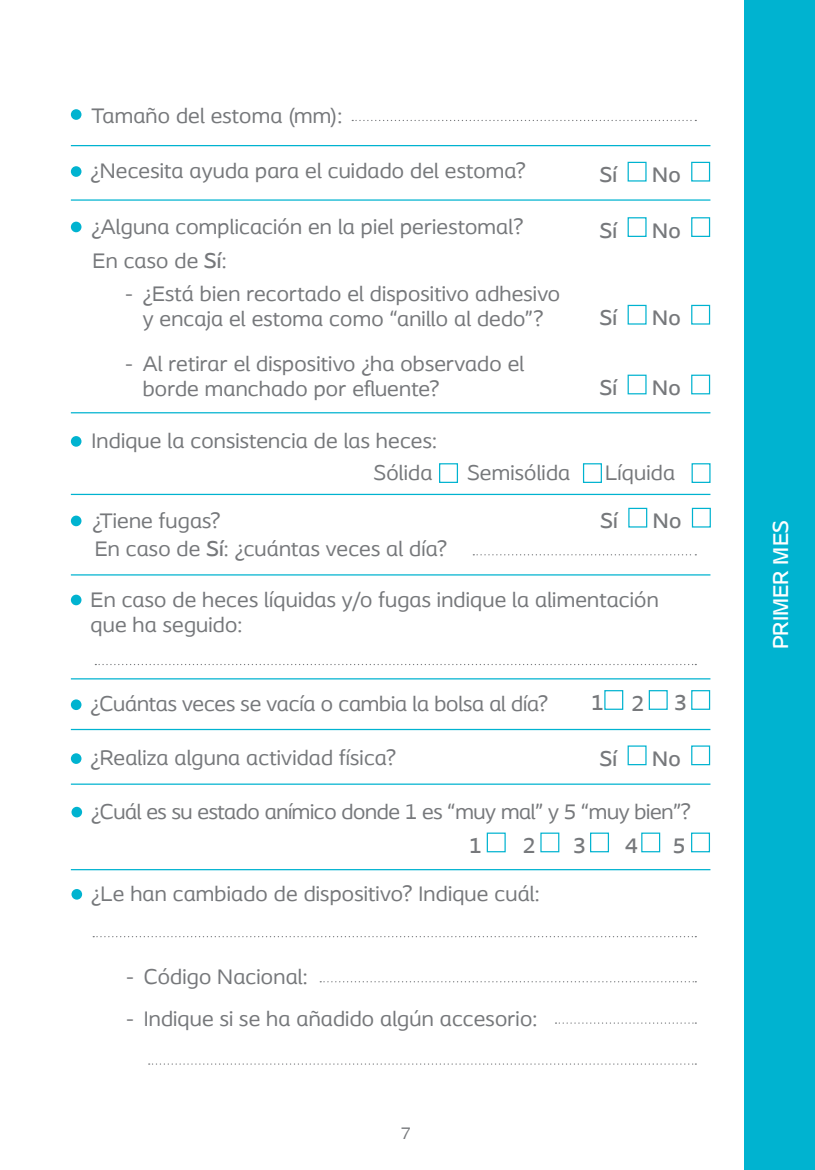
<style>
.page{position:relative;width:815px;height:1170px;background:#fff}
.page>*{position:absolute;margin:0;border:0;box-sizing:border-box;transform-origin:0 0}
.t1{font:500 22.5px "Coloplast";color:#fff}
.Spread_text{font:22px/24.5px "Coloplast";letter-spacing:.01em;color:#76787b}
.Spread_text-2{font:22px "Coloplast";letter-spacing:-.015em;color:#76787b}
.Spread_text-3{font:500 22px "Coloplast";letter-spacing:.01em;color:#76787b}
.t2{font:17.5px "Coloplast";color:#76787b}
.s1{font-weight:500}
</style>
<div class="page">
<div style="left:744px;top:0;width:71px;height:1169px;background:#00b3d0"></div>
<svg style="left:352px;top:120px;width:344px;height:1px"></svg>
<div style="left:628px;top:162px;width:19px;height:19px;border:1px solid #00b3d0"></div>
<div style="left:691px;top:162px;width:19px;height:19px;border:1px solid #00b3d0"></div>
<div style="left:628px;top:217px;width:19px;height:20px;border:1px solid #00b3d0"></div>
<div style="left:691px;top:217px;width:19px;height:20px;border:1px solid #00b3d0"></div>
<div style="left:628px;top:305px;width:19px;height:19px;border:1px solid #00b3d0"></div>
<div style="left:691px;top:305px;width:19px;height:19px;border:1px solid #00b3d0"></div>
<div style="left:628px;top:374px;width:19px;height:20px;border:1px solid #00b3d0"></div>
<div style="left:691px;top:374px;width:19px;height:20px;border:1px solid #00b3d0"></div>
<div style="left:439px;top:463px;width:19px;height:20px;border:1px solid #00b3d0"></div>
<div style="left:583px;top:463px;width:19px;height:20px;border:1px solid #00b3d0"></div>
<div style="left:692px;top:463px;width:19px;height:20px;border:1px solid #00b3d0"></div>
<div style="left:628px;top:507px;width:19px;height:20px;border:1px solid #00b3d0"></div>
<div style="left:692px;top:507px;width:19px;height:20px;border:1px solid #00b3d0"></div>
<div style="left:628px;top:745px;width:19px;height:20px;border:1px solid #00b3d0"></div>
<div style="left:691px;top:745px;width:19px;height:20px;border:1px solid #00b3d0"></div>
<div style="left:540px;top:832px;width:19px;height:20px;border:1px solid #00b3d0"></div>
<div style="left:590px;top:832px;width:19px;height:20px;border:1px solid #00b3d0"></div>
<div style="left:487px;top:832px;width:19px;height:20px;border:1px solid #00b3d0"></div>
<div style="left:641px;top:832px;width:19px;height:20px;border:1px solid #00b3d0"></div>
<div style="left:691px;top:832px;width:19px;height:20px;border:1px solid #00b3d0"></div>
<svg style="left:95px;top:664px;width:601px;height:1px"></svg>
<svg style="left:93px;top:936px;width:603px;height:1px"></svg>
<div style="left:71px;top:109px;width:10px;height:11px;background:#00b3d0;border-radius:50%"></div>
<div style="left:71px;top:166px;width:10px;height:11px;background:#00b3d0;border-radius:50%"></div>
<div style="left:71px;top:222px;width:10px;height:10px;background:#00b3d0;border-radius:50%"></div>
<div style="left:71px;top:436px;width:10px;height:10px;background:#00b3d0;border-radius:50%"></div>
<div style="left:71px;top:515px;width:10px;height:11px;background:#00b3d0;border-radius:50%"></div>
<div style="left:71px;top:594px;width:10px;height:11px;background:#00b3d0;border-radius:50%"></div>
<div style="left:71px;top:699px;width:10px;height:11px;background:#00b3d0;border-radius:50%"></div>
<div style="left:71px;top:753px;width:10px;height:10px;background:#00b3d0;border-radius:50%"></div>
<div style="left:71px;top:806px;width:11px;height:11px;background:#00b3d0;border-radius:50%"></div>
<div style="left:71px;top:888px;width:11px;height:11px;background:#00b3d0;border-radius:50%"></div>
<svg style="left:473px;top:554px;width:223px;height:1px"></svg>
<svg style="left:320px;top:981px;width:376px;height:1px"></svg>
<svg style="left:555px;top:1022px;width:141px;height:1px"></svg>
<svg style="left:149px;top:1063px;width:547px;height:1px"></svg>
<hr style="left:71px;top:145px;width:639px;height:1px;background:#00b3d0">
<hr style="left:71px;top:199px;width:639px;height:2px;background:#00b3d0">
<hr style="left:71px;top:412px;width:639px;height:1px;background:#00b3d0">
<hr style="left:71px;top:494px;width:639px;height:1px;background:#00b3d0">
<hr style="left:71px;top:574px;width:639px;height:1px;background:#00b3d0">
<hr style="left:71px;top:678px;width:639px;height:1px;background:#00b3d0">
<hr style="left:71px;top:728px;width:639px;height:2px;background:#00b3d0">
<hr style="left:71px;top:783px;width:639px;height:1px;background:#00b3d0">
<hr style="left:71px;top:869px;width:639px;height:1px;background:#00b3d0">
<div style="left:604px;top:690px;width:19px;height:19px;border:1px solid #00b3d0"></div>
<div style="left:649px;top:690px;width:19px;height:19px;border:1px solid #00b3d0"></div>
<div style="left:691px;top:690px;width:19px;height:19px;border:1px solid #00b3d0"></div>
<p class="Spread_text" style="left:92px;top:103px;width:252px">Tamaño del estoma (mm):</p>
<p class="Spread_text" style="left:90px;top:158px;width:437px">¿Necesita ayuda para el cuidado del estoma?</p>
<p class="Spread_text-3" style="left:600px;top:162px;width:19px">Sí</p>
<p class="Spread_text-3" style="left:652px;top:162px;width:30px">No</p>
<p class="Spread_text" style="left:92px;top:214px;width:434px">¿Alguna complicación en la piel periestomal?</p>
<p class="Spread_text-3" style="left:600px;top:217px;width:19px">Sí</p>
<p class="Spread_text-3" style="left:652px;top:217px;width:30px">No</p>
<p class="Spread_text" style="left:93px;top:248px;width:136px">En caso de <span class="s1">Sí</span>:</p>
<p class="Spread_text" style="left:125px;top:281px;width:437px">- ¿Está bien recortado el dispositivo adhesivo</p>
<p class="Spread_text" style="left:143px;top:306px;width:402px">y encaja el estoma como “anillo al dedo”?</p>
<p class="Spread_text" style="left:125px;top:351px;width:400px">- Al retirar el dispositivo ¿ha observado el</p>
<p class="Spread_text" style="left:143px;top:376px;width:298px">borde manchado por efluente?</p>
<p class="Spread_text-3" style="left:600px;top:374px;width:19px">Sí</p>
<p class="Spread_text-3" style="left:652px;top:374px;width:30px">No</p>
<p class="Spread_text" style="left:92px;top:428px;width:347px">Indique la consistencia de las heces:</p>
<p class="Spread_text" style="left:374px;top:460px;width:60px">Sólida</p>
<p class="Spread_text" style="left:467px;top:460px;width:104px">Semisólida</p>
<p class="Spread_text" style="left:605px;top:460px;width:71px">Líquida</p>
<p class="Spread_text" style="left:93px;top:507px;width:130px">¿Tiene fugas?</p>
<p class="Spread_text-3" style="left:601px;top:507px;width:19px">Sí</p>
<p class="Spread_text-3" style="left:653px;top:507px;width:30px">No</p>
<p class="Spread_text-3" style="left:600px;top:305px;width:19px">Sí</p>
<p class="Spread_text-3" style="left:652px;top:305px;width:30px">No</p>
<p class="Spread_text" style="left:95px;top:536px;width:354px">En caso de <span class="s1">Sí</span>: ¿cuántas veces al día?</p>
<p class="Spread_text" style="left:91px;top:587px;width:570px">En caso de heces líquidas y/o fugas indique la alimentación que ha seguido:</p>
<p class="Spread_text" style="left:91px;top:691px;width:459px">¿Cuántas veces se vacía o cambia la bolsa al día?</p>
<p class="Spread_text" style="left:91px;top:745px;width:307px">¿Realiza alguna actividad física?</p>
<p class="Spread_text-2" style="left:91px;top:798px;width:601px">¿Cuál es su estado anímico donde 1 es “muy mal” y 5 “muy bien”?</p>
<p class="Spread_text-3" style="left:591px;top:690px;width:14px">1</p>
<p class="Spread_text-3" style="left:632px;top:690px;width:14px">2</p>
<p class="Spread_text-3" style="left:674px;top:689px;width:14px">3</p>
<p class="Spread_text-3" style="left:600px;top:745px;width:19px">Sí</p>
<p class="Spread_text-3" style="left:652px;top:745px;width:30px">No</p>
<p class="Spread_text-3" style="left:469px;top:832px;width:14px">1</p>
<p class="Spread_text-3" style="left:523px;top:832px;width:14px">2</p>
<p class="Spread_text-3" style="left:573px;top:832px;width:14px">3</p>
<p class="Spread_text-3" style="left:625px;top:832px;width:14px">4</p>
<p class="Spread_text-3" style="left:673px;top:832px;width:14px">5</p>
<p class="Spread_text" style="left:91px;top:881px;width:450px">¿Le han cambiado de dispositivo? Indique cuál:</p>
<p class="Spread_text" style="left:126px;top:964px;width:183px">- Código Nacional:</p>
<p class="Spread_text" style="left:126px;top:1005px;width:413px">- Indique si se ha añadido algún accesorio:</p>
<p class="t2" style="left:401px;top:1122px;width:11px">7</p>
<p class="t1" style="left:767px;top:649px;width:130px;rotate:-90deg">PRIMER MES</p>
</div>
